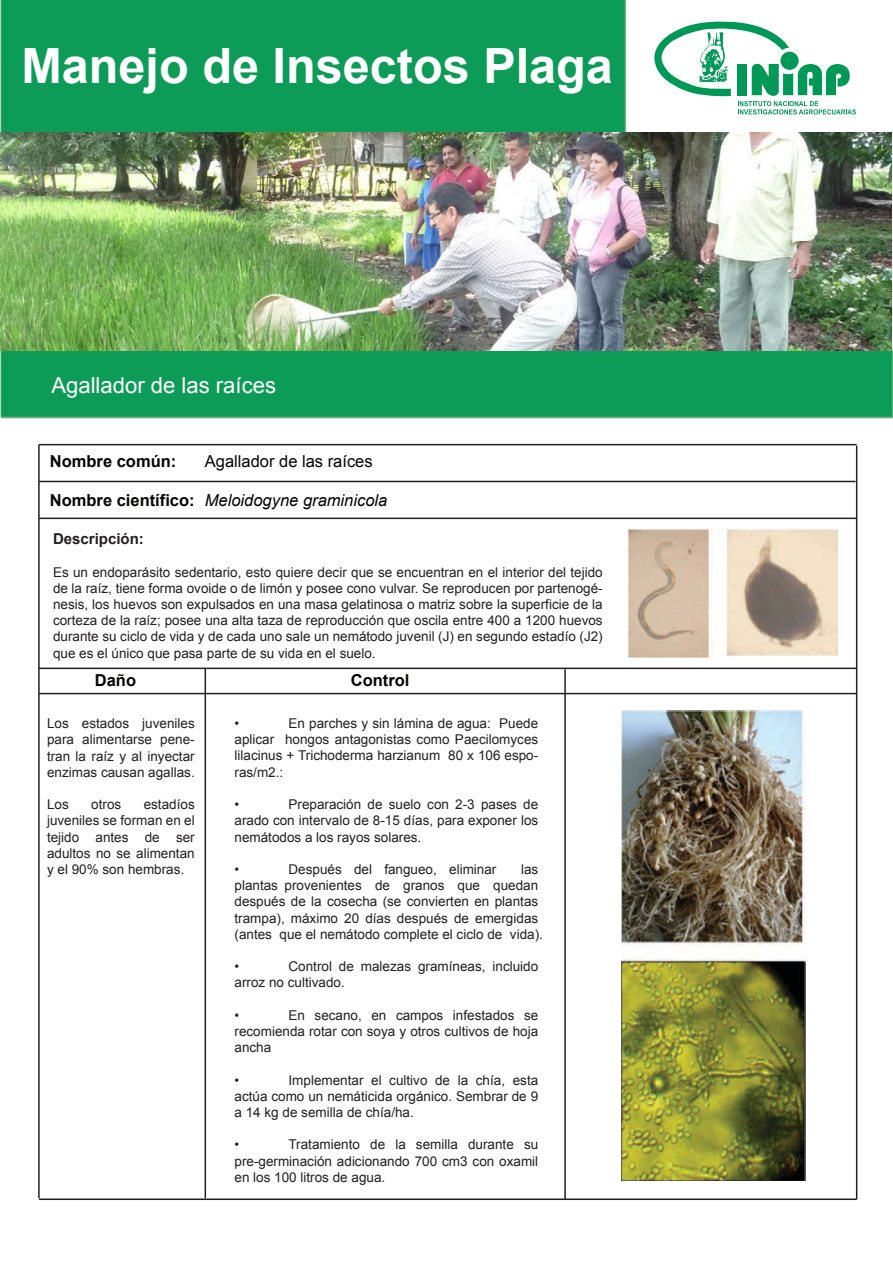
<style>
.page{position:relative;width:893px;height:1263px;background:#fff}
.page>*{position:absolute;margin:0;border:0;box-sizing:border-box;transform-origin:0 0}
.t1{font:700 48.6px "Arial";color:#fff}
.t2{font:22.05px "Arial";color:#fff}
.t3{font:italic 16.5px "Arial";color:#050504}
.t4{font:700 16.5px "Arial";color:#050504}
.t5{font:16.5px "Arial";color:#050504}
.t6{font:700 15px "Arial";color:#231f20}
.t7{font:13.5px/16.2px "Arial";color:#231f20;text-align:justify}
.s1{font-weight:700;font-style:normal}
</style>
<div class="page">
<img style="left:0;top:0;width:893px;height:1200px">
<div style="left:627px;top:0;width:266px;height:132px;background:#fff"></div>
<svg style="left:654px;top:21px;width:202px;height:93px"></svg>
<hr style="left:38px;top:445px;width:2px;height:753px;background:#231f20">
<hr style="left:205px;top:668px;width:1px;height:530px;background:#231f20">
<hr style="left:564px;top:669px;width:2px;height:530px;background:#231f20">
<hr style="left:856px;top:446px;width:1px;height:753px;background:#231f20">
<hr style="left:39px;top:444px;width:818px;height:1px;background:#231f20">
<hr style="left:39px;top:1198px;width:818px;height:2px;background:#231f20">
<hr style="left:39px;top:481px;width:816px;height:1px;background:#231f20">
<hr style="left:39px;top:518px;width:818px;height:1px;background:#231f20">
<hr style="left:39px;top:668px;width:818px;height:1px;background:#231f20">
<hr style="left:39px;top:693px;width:817px;height:1px;background:#231f20">
<img style="left:0;top:133px;width:891px;height:218px">
<img style="left:626px;top:526px;width:211px;height:129px">
<img style="left:627px;top:529px;width:211px;height:129px">
<img style="left:627px;top:529px;width:210px;height:126px">
<img style="left:621px;top:711px;width:185px;height:470px">
<h1 class="t1" style="left:21px;top:33px;width:593px">Manejo de Insectos Plaga</h1>
<h2 class="t2" style="left:51px;top:371px;width:226px">Agallador de las raíces</h2>
<p class="t4" style="left:50px;top:451px;width:128px">Nombre común:</p>
<p class="t5" style="left:205px;top:451px;width:169px">Agallador de las raíces</p>
<p class="t3" style="left:50px;top:489px;width:339px"><span class="s1">Nombre científico:</span> Meloidogyne graminicola</p>
<p class="t6" style="left:53px;top:529px;width:92px">Descripción:</p>
<p class="t7" style="left:53px;top:564px;width:551px">Es un endoparásito sedentario, esto quiere decir que se encuentran en el interior del tejido de la raíz, tiene forma ovoide o de limón y posee cono vulvar. Se reproducen por partenogé&shy;nesis, los huevos son expulsados en una masa gelatinosa o matriz sobre la superficie de la corteza de la raíz; posee una alta taza de reproducción que oscila entre 400 a 1200 huevos durante su ciclo de vida y de cada uno sale un nemátodo juvenil (J) en segundo estadío (J2) que es el único que pasa parte de su vida en el suelo.</p>
<p class="t4" style="left:95px;top:670px;width:43px">Daño</p>
<p class="t4" style="left:351px;top:670px;width:60px">Control</p>
<p class="t7" style="left:47px;top:715px;width:149px">Los estados juveniles para alimentarse pene&shy;tran la raíz y al inyectar enzimas causan agallas.</p>
<p class="t7" style="left:47px;top:796px;width:23px">Los</p>
<p class="t7" style="left:91px;top:796px;width:32px">otros</p>
<p class="t7" style="left:234px;top:715px;width:305px;text-indent:54px">En parches y sin lámina de agua: Puede aplicar hongos antagonistas como Paecilomyces lilacinus + Trichoderma harzianum 80 x 106 espo&shy;ras/m2.:</p>
<p class="t7" style="left:234px;top:796px;width:6px">•</p>
<p class="t7" style="left:234px;top:715px;width:6px">•</p>
<p class="t7" style="left:234px;top:796px;width:305px;text-indent:54px">Preparación de suelo con 2-3 pases de arado con intervalo de 8-15 días, para exponer los nemátodos a los rayos solares.</p>
<p class="t7" style="left:234px;top:861px;width:6px">•</p>
<p class="t7" style="left:288px;top:861px;width:209px">Después del fangueo, eliminar</p>
<p class="t7" style="left:47px;top:796px;width:149px;text-indent:97px">estadíos juveniles se forman en el tejido antes de ser adultos no se alimentan y el 90% son hembras.</p>
<p class="t7" style="left:234px;top:861px;width:310px;text-align:left;text-indent:286px">las plantas provenientes de granos que quedan después de la cosecha (se convierten en plantas trampa), máximo 20 días después de emergidas (antes que el nemátodo complete el ciclo de vida).</p>
<p class="t7" style="left:234px;top:958px;width:6px">•</p>
<p class="t7" style="left:234px;top:958px;width:305px;text-indent:54px">Control de malezas gramíneas, incluido arroz no cultivado.</p>
<p class="t7" style="left:234px;top:1007px;width:6px">•</p>
<p class="t7" style="left:234px;top:1007px;width:305px;text-indent:54px">En secano, en campos infestados se recomienda rotar con soya y otros cultivos de hoja ancha</p>
<p class="t7" style="left:234px;top:1072px;width:6px">•</p>
<p class="t7" style="left:234px;top:1072px;width:305px;text-indent:54px">Implementar el cultivo de la chía, esta actúa como un nemáticida orgánico. Sembrar de 9 a 14 kg de semilla de chía/ha.</p>
<p class="t7" style="left:234px;top:1137px;width:6px">•</p>
<p class="t7" style="left:234px;top:1137px;width:305px;text-indent:54px">Tratamiento de la semilla durante su pre-germinación adicionando 700 cm3 con oxamil en los 100 litros de agua.</p>
</div>
